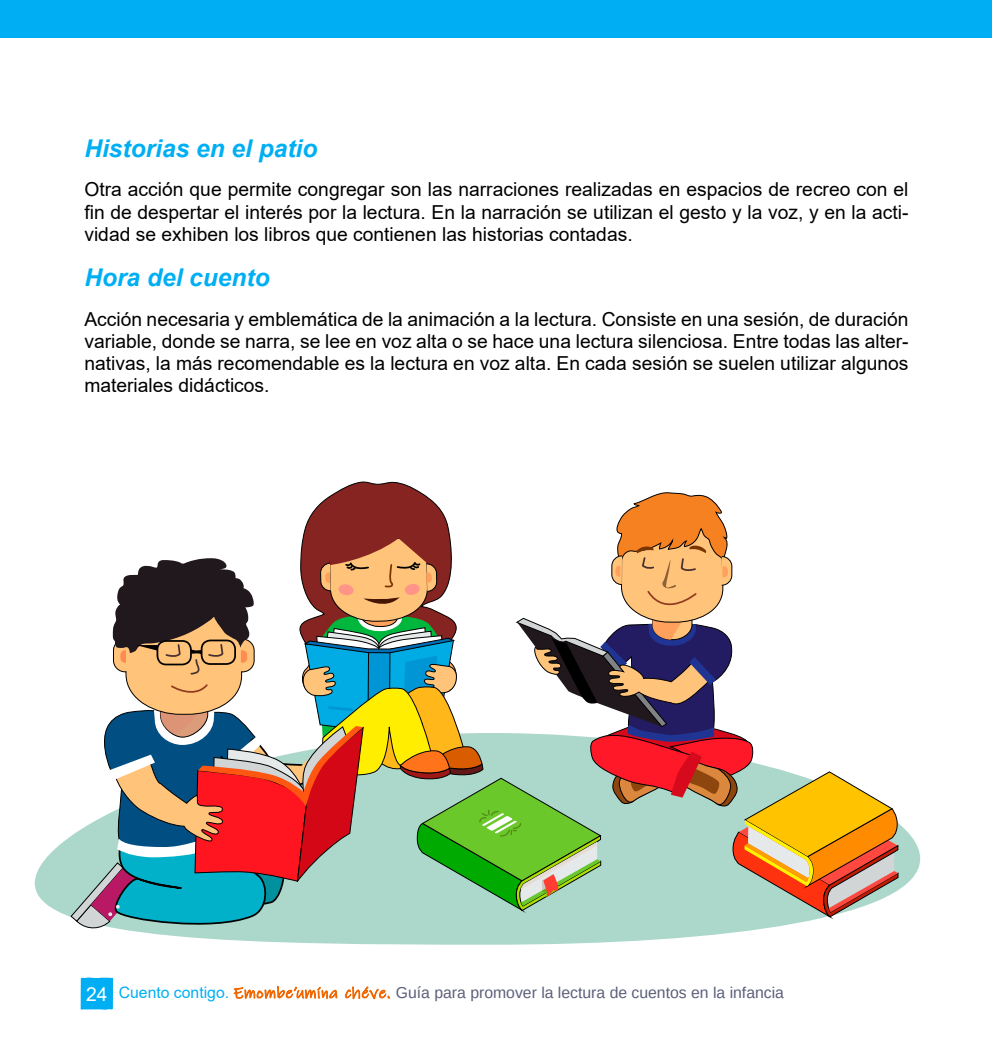
<style>
.page{position:relative;width:993px;height:1042px;background:#fff}
.page>*{position:absolute;margin:0;border:0;box-sizing:border-box;transform-origin:0 0}
.t1{font:italic 700 24.5px "Arial";color:#00aff3}
.t2{font:19.25px/22.1px "Arial";color:#000;text-align:justify}
.t3{font:15.75px "Arimo";color:#5b5f79}
.s1{font-family:"Arial";font-size:19.25px;color:#fff}
.s2{font-family:"Arial";color:#00aff3}
.s3{font-family:"Ink Free";color:#f06600}
</style>
<div class="page">
<div style="left:0;top:0;width:991px;height:38px;background:#00aff3"></div>
<svg style="left:35px;top:823px;width:884px;height:94px;fill:#acd8cb"></svg>
<svg style="left:70px;top:481px;width:828px;height:529px"></svg>
<p class="t1" style="left:84px;top:132px;width:234px">Historias en el patio</p>
<p class="t2" style="left:84px;top:178px;width:825px">Otra acción que permite congregar son las narraciones realizadas en espacios de recreo con el fin de despertar el interés por la lectura. En la narración se utilizan el gesto y la voz, y en la acti&shy;vidad se exhiben los libros que contienen las historias contadas.</p>
<p class="t1" style="left:84px;top:261px;width:187px">Hora del cuento</p>
<p class="t2" style="left:84px;top:308px;width:825px">Acción necesaria y emblemática de la animación a la lectura. Consiste en una sesión, de duración variable, donde se narra, se lee en voz alta o se hace una lectura silenciosa. Entre todas las alter&shy;nativas, la más recomendable es la lectura en voz alta. En cada sesión se suelen utilizar algunos materiales didácticos.</p>
<p class="t3" style="left:86px;top:982px;width:699px"><span class="s1">24</span> <span class="s2">Cuento contigo.</span> <span class="s3">Emombe’umína chéve.</span> Guía para promover la lectura de cuentos en la infancia</p>
</div>
